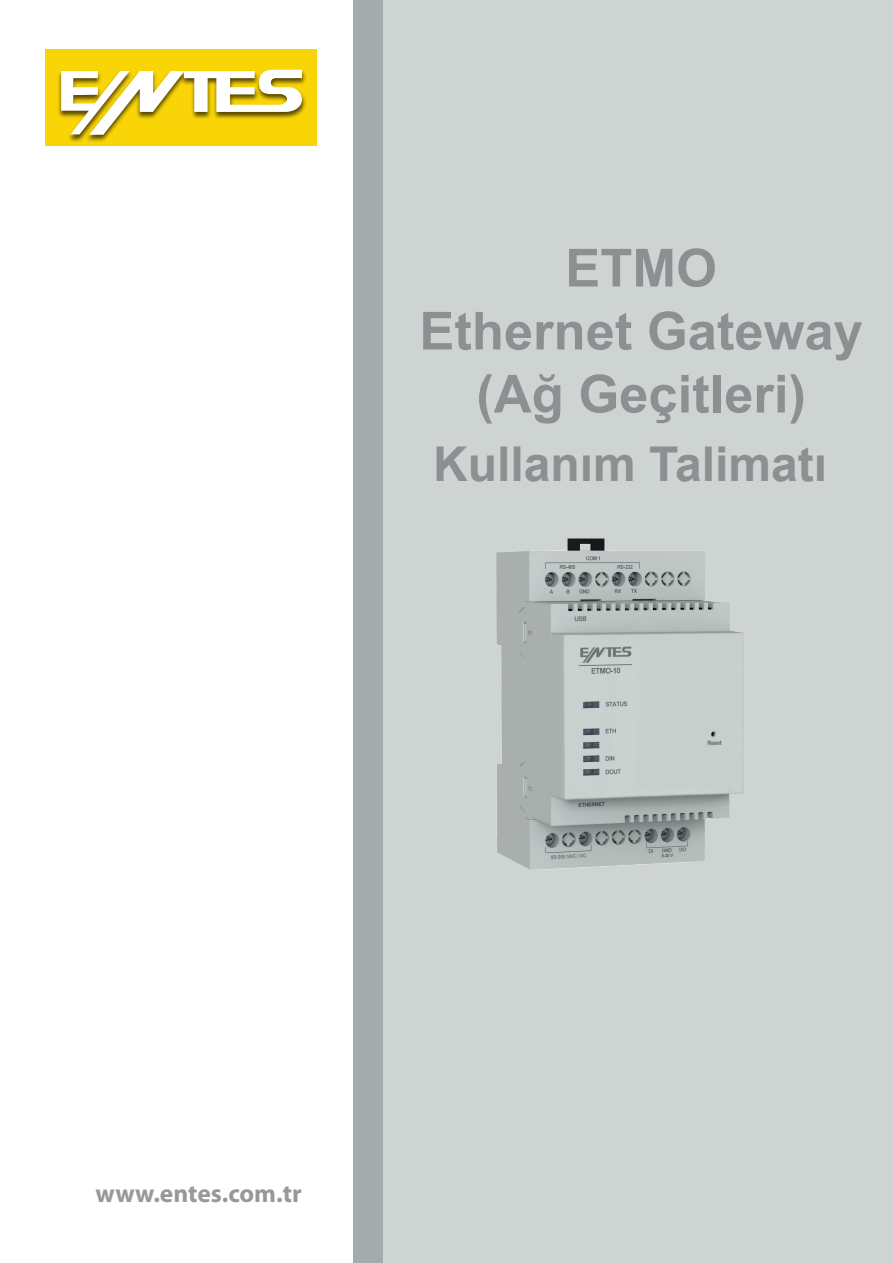
<style>
.page{position:relative;width:893px;height:1263px;background:#fff}
.page>*{position:absolute;margin:0;border:0;box-sizing:border-box;transform-origin:0 0}
.t1{font:700 52.5px/63px "Arial";color:#8d8f92;text-align:center}
.t2{font:700 48px "Arial";color:#8d8f92}
.t3{font:700 25.5px "Myriad Pro";color:#969899}
</style>
<div class="page">
<div style="left:382px;top:0;width:511px;height:1263px;background:#ced4d2"></div>
<div style="left:353px;top:0;width:29px;height:1263px;background:#a4abad"></div>
<img style="left:496px;top:538px;width:248px;height:332px">
<div style="left:45px;top:49px;width:271px;height:96px;background:#f9d508"></div>
<img style="left:58px;top:72px;width:25px;height:70px">
<img style="left:83px;top:69px;width:223px;height:73px">
<svg style="left:61px;top:70px;width:241px;height:65px"></svg>
<p class="t1" style="left:419px;top:237px;width:445px">ETMO<br>Ethernet Gateway (Ağ Geçitleri)</p>
<p class="t2" style="left:433px;top:431px;width:395px">Kullanım Talimatı</p>
<p class="t3" style="left:96px;top:1177px;width:208px">www.entes.com.tr</p>
</div>
